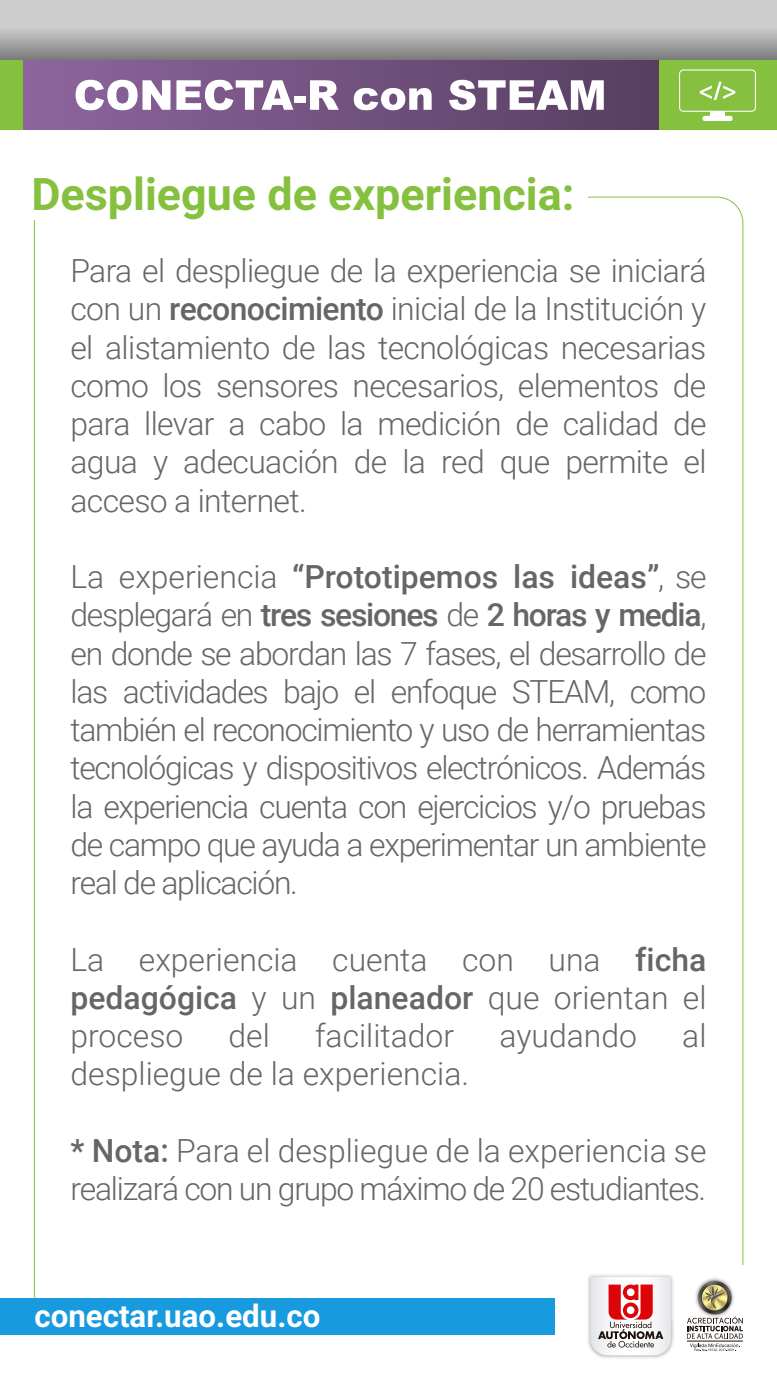
<style>
.page{position:relative;width:777px;height:1380px;background:#fff}
.page>*{position:absolute;margin:0;border:0;box-sizing:border-box;transform-origin:0 0}
.t1{font:700 44.88px "Roboto";color:#85c03f}
.t2{font:300 31.88px/38.2px "Roboto";letter-spacing:-.02em;color:#666;text-align:justify}
.t3{font:300 31.88px/38.2px "Roboto";letter-spacing:-.04em;color:#666}
.t4{font:300 31.88px "Roboto";color:#666}
.t5{font:700 31.25px "Roboto";color:#fff}
.s1{font-weight:500}
</style>
<div class="page">
<div style="left:0;top:1298px;width:776px;height:36px;background:#179bde"></div>
<div style="left:555px;top:1265px;width:221px;height:90px;background:#fff"></div>
<img style="left:588px;top:1275px;width:86px;height:83px">
<svg style="left:590px;top:1277px;width:80px;height:78px"></svg>
<svg style="left:686px;top:1281px;width:56px;height:71px"></svg>
<hr style="left:686px;top:1341px;width:56px;height:1px;background:#1e120d">
<svg style="left:0;top:0;width:776px;height:60px"></svg>
<svg style="left:22px;top:60px;width:636px;height:70px"></svg>
<div style="left:658px;top:60px;width:118px;height:70px;background:#85c03f"></div>
<div style="left:0;top:60px;width:22px;height:70px;background:#85c03f"></div>
<div style="left:710px;top:111px;width:14px;height:6px;background:#fff"></div>
<div style="left:702px;top:116px;width:30px;height:5px;background:#fff;border-radius:2px"></div>
<svg style="left:679px;top:69px;width:76px;height:43px"></svg>
<svg style="left:76px;top:80px;width:94px;height:30px"></svg>
<svg style="left:176px;top:80px;width:117px;height:30px"></svg>
<div style="left:294px;top:96px;width:12px;height:6px;background:#fff"></div>
<svg style="left:310px;top:80px;width:28px;height:30px"></svg>
<svg style="left:353px;top:88px;width:78px;height:22px"></svg>
<svg style="left:449px;top:80px;width:154px;height:30px"></svg>
<h1 class="t1" style="left:31px;top:163px;width:544px">Despliegue de experiencia:</h1>
<p class="t2" style="left:70px;top:250px;width:637px">Para el despliegue de la experiencia se iniciará con un <span class="s1">reconocimiento</span> inicial de la Institución y el alistamiento de las tecnológicas necesarias como los sensores necesarios, elementos de para llevar a cabo la medición de calidad de agua y adecuación de la red que permite el acceso a internet.</p>
<p class="t2" style="left:70px;top:556px;width:637px">La experiencia <span class="s1">“Prototipemos las ideas”</span>, se desplegará en <span class="s1">tres sesiones</span> de <span class="s1">2 horas y media</span>, en donde se abordan las 7 fases, el desarrollo de las actividades bajo el enfoque STEAM, como también el reconocimiento y uso de herramientas tecnológicas y dispositivos electrónicos. Además la experiencia cuenta con ejercicios y/o pruebas de campo que ayuda a experimentar un ambiente real de aplicación.</p>
<p class="t2" style="left:70px;top:939px;width:637px">La experiencia cuenta con una <span class="s1">ficha pedagógica</span> y un <span class="s1">planeador</span> que orientan el proceso</p>
<p class="t2" style="left:228px;top:1015px;width:43px">del</p>
<p class="t4" style="left:315px;top:1013px;width:141px">facilitador</p>
<p class="t4" style="left:499px;top:1013px;width:139px">ayudando</p>
<p class="t2" style="left:682px;top:1015px;width:26px">al</p>
<p class="t4" style="left:70px;top:1052px;width:400px">despliegue de la experiencia.</p>
<p class="t3" style="left:70px;top:1130px;width:637px"><span class="s1">* Nota:</span> Para el despliegue de la experiencia se realizará con un grupo máximo de 20 estudiantes.</p>
<p class="t5" style="left:34px;top:1294px;width:287px">conectar.uao.edu.co</p>
</div>
